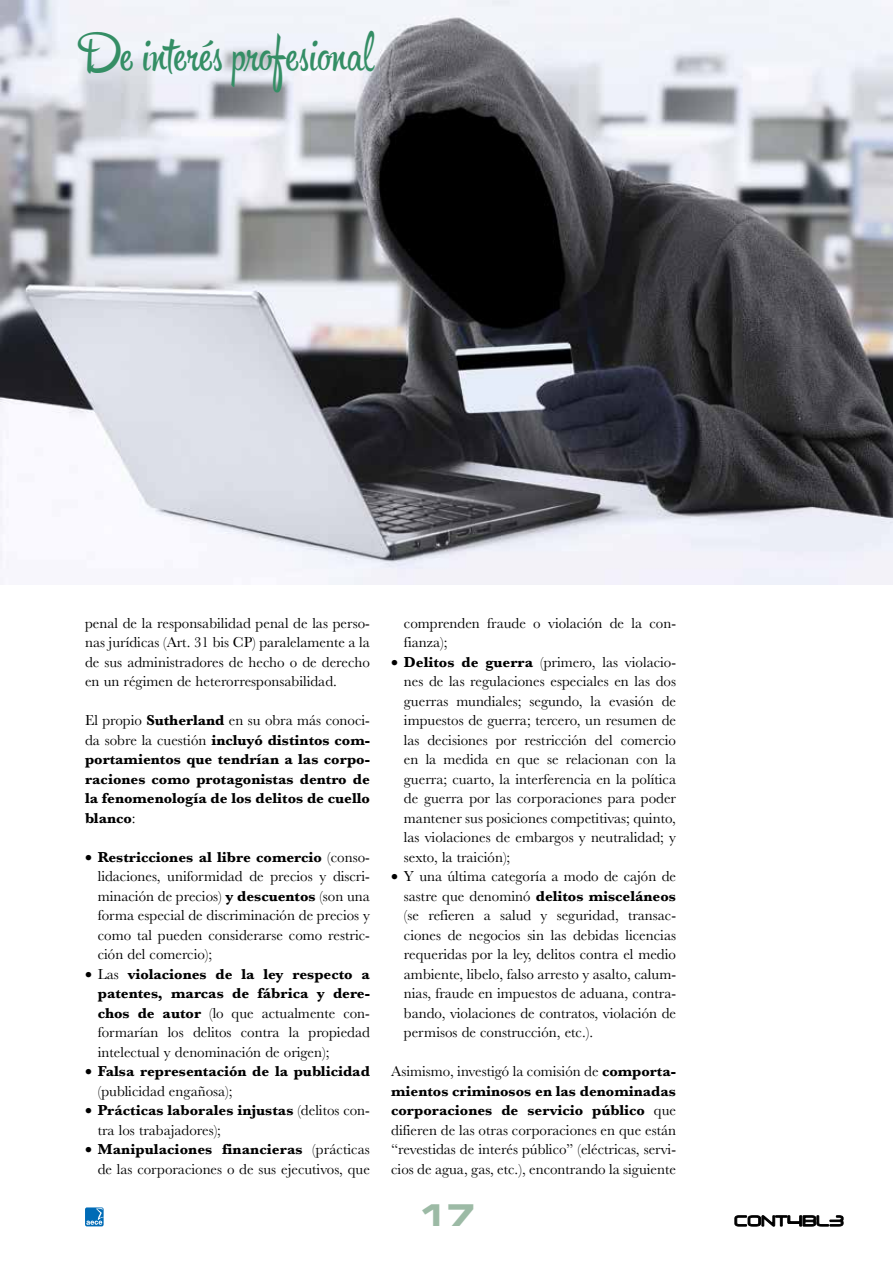
<style>
.page{position:relative;width:893px;height:1263px;background:#fff}
.page>*{position:absolute;margin:0;border:0;box-sizing:border-box;transform-origin:0 0}
.t1{font:45px "Hipster Script Pro";letter-spacing:-.005em;color:#348e65}
.t2{font:30px "Eurostile LT Std Bold Ex 2";color:#9cbaa5}
.t3{font:15px/19.5px "Baskerville";color:#000;text-align:justify}
.t4{font:700 15px/19.5px "Baskerville";color:#000;text-align:justify}
.s1{font-weight:400}
.s2{font-weight:700}
</style>
<div class="page">
<svg style="left:734px;top:1215px;width:110px;height:12px"></svg>
<svg style="left:85px;top:1207px;width:19px;height:19px"></svg>
<svg style="left:86px;top:1208px;width:18px;height:17px"></svg>
<img style="left:0;top:0;width:893px;height:585px">
<h1 class="t1" style="left:85px;top:28px;width:291px">De interés profesional</h1>
<p class="t3" style="left:85px;top:613px;width:286px">penal de la responsabilidad penal de las perso&shy;nas jurídicas (Art. 31 bis CP) paralelamente a la de sus administradores de hecho o de derecho en un régimen de heterorresponsabilidad.</p>
<p class="t4" style="left:85px;top:710px;width:286px"><span class="s1">El propio</span> Sutherland <span class="s1">en su obra más conoci&shy;da sobre la cuestión</span> incluyó distintos com&shy;portamientos que tendrían a las corpo&shy;raciones como protagonistas dentro de la fenomenología de los delitos de cuello blanco<span class="s1">:</span></p>
<p class="t3" style="left:98px;top:847px;width:274px;text-indent:-13px">• <span class="s2">Restricciones al libre comercio</span> (conso&shy;lidaciones, uniformidad de precios y discri&shy;minación de precios) <span class="s2">y descuentos</span> (son una forma especial de discriminación de precios y como tal pueden considerarse como restric&shy;ción del comercio);</p>
<p class="t3" style="left:98px;top:964px;width:274px;text-indent:-13px">• Las <span class="s2">violaciones de la ley respecto a patentes, marcas de fábrica y dere&shy;chos de autor</span> (lo que actualmente con&shy;formarían los delitos contra la propiedad intelectual y denominación de origen);</p>
<p class="t4" style="left:98px;top:1061px;width:274px;text-indent:-13px">• Falsa representación de la publicidad <span class="s1">(publicidad engañosa);</span></p>
<p class="t3" style="left:98px;top:1101px;width:274px;text-indent:-13px">• <span class="s2">Prácticas laborales injustas</span> (delitos con&shy;tra los trabajadores);</p>
<p class="t3" style="left:85px;top:1140px;width:286px;text-align:right">• <span class="s2">Manipulaciones financieras</span> (prácticas de las corporaciones o de sus ejecutivos, que</p>
<p class="t3" style="left:404px;top:613px;width:274px">comprenden fraude o violación de la con&shy;fianza);</p>
<p class="t3" style="left:404px;top:652px;width:274px;text-indent:-13px">• <span class="s2">Delitos de guerra</span> (primero, las violacio&shy;nes de las regulaciones especiales en las dos guerras mundiales; segundo, la evasión de impuestos de guerra; tercero, un resumen de las decisiones por restricción del comercio en la medida en que se relacionan con la guerra; cuarto, la interferencia en la política de guerra por las corporaciones para poder mantener sus posiciones competitivas; quinto, las violaciones de embargos y neutralidad; y sexto, la traición);</p>
<p class="t3" style="left:404px;top:867px;width:274px;text-indent:-13px">• Y una última categoría a modo de cajón de sastre que denominó <span class="s2">delitos misceláneos </span>(se refieren a salud y seguridad, transac&shy;ciones de negocios sin las debidas licencias requeridas por la ley, delitos contra el medio ambiente, libelo, falso arresto y asalto, calum&shy;nias, fraude en impuestos de aduana, contra&shy;bando, violaciones de contratos, violación de permisos de construcción, etc.).</p>
<p class="t3" style="left:391px;top:1062px;width:286px">Asimismo, investigó la comisión de <span class="s2">comporta&shy;mientos criminosos en las denominadas corporaciones de servicio público</span> que difieren de las otras corporaciones en que están “revestidas de interés público” (eléctricas, servi&shy;cios de agua, gas, etc.), encontrando la siguiente</p>
<h2 class="t2" style="left:417px;top:1194px;width:60px">17</h2>
</div>
